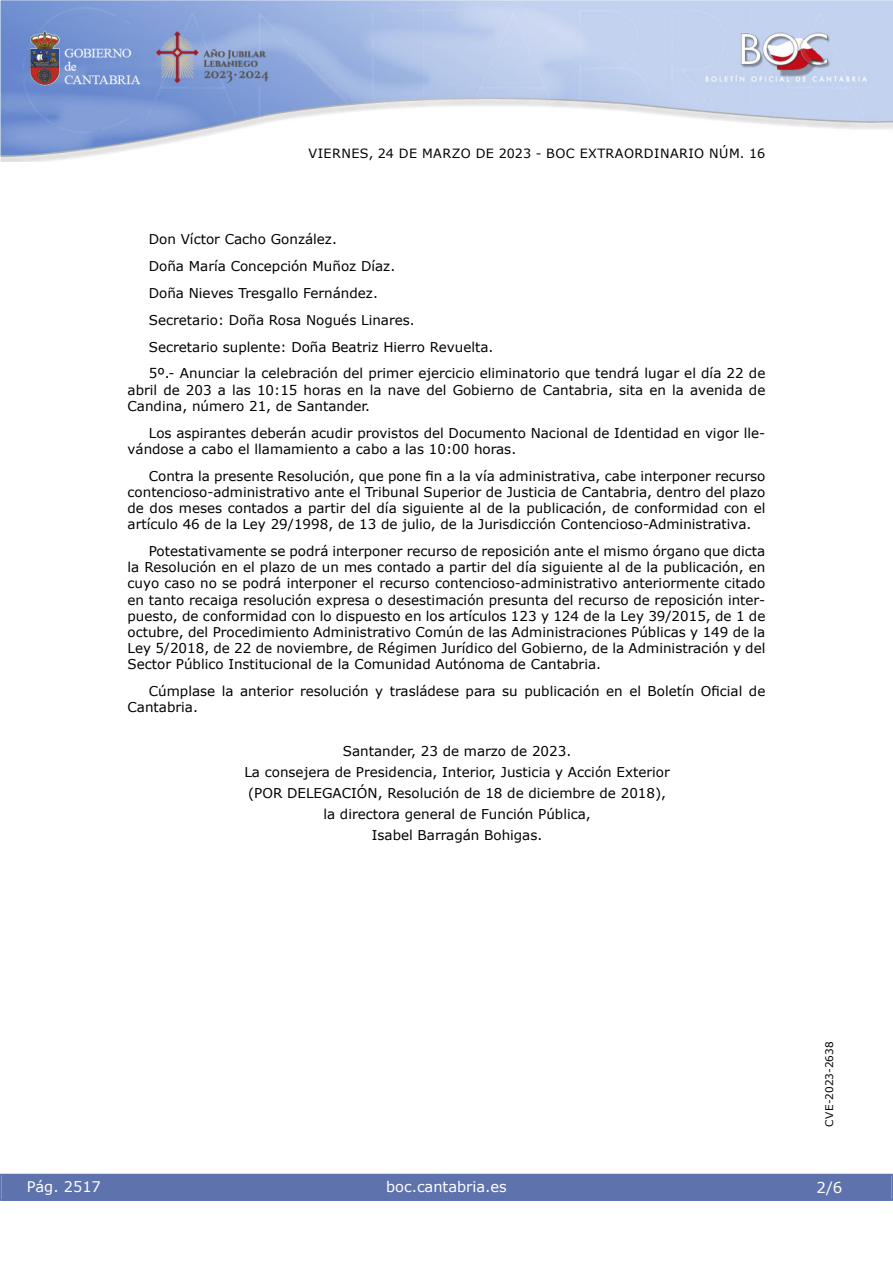
<style>
.page{position:relative;width:893px;height:1263px;background:#fff}
.page>*{position:absolute;margin:0;border:0;box-sizing:border-box;transform-origin:0 0}
.t1{font:15px "Verdana 2";color:#fff}
.t2{font:14.55px "Verdana 2";color:#fff}
.inicio_de_parrafo{font:13.5px/16.2px "Verdana";color:#000;text-align:justify}
.center{font:13.5px "Verdana";color:#000}
.t3{font:12.75px "Verdana 2";letter-spacing:.035em;color:#000}
.t4{font:10.5px "Verdana 2";color:#000}
.s1{font-family:"Verdana 2"}
</style>
<div class="page">
<img style="left:0;top:0;width:893px;height:161px">
<div style="left:1px;top:1174px;width:890px;height:27px;background:#5e73ae"></div>
<p class="t3" style="left:309px;top:144px;width:458px">VIERNES, 24 DE MARZO DE 2023 - BOC EXTRAORDINARIO NÚM. 16</p>
<p class="inicio_de_parrafo" style="left:149px;top:231px;width:190px">Don Víctor Cacho González.</p>
<p class="inicio_de_parrafo" style="left:149px;top:258px;width:248px">Doña María Concepción Muñoz Díaz.</p>
<p class="inicio_de_parrafo" style="left:149px;top:285px;width:231px">Doña Nieves Tresgallo Fernández.</p>
<p class="inicio_de_parrafo" style="left:149px;top:312px;width:267px">Secretario: Doña Rosa Nogués Linares.</p>
<p class="inicio_de_parrafo" style="left:149px;top:338px;width:346px">Secretario suplente: Doña Beatriz Hierro Revuelta.</p>
<p class="inicio_de_parrafo" style="left:128px;top:365px;width:639px;text-indent:21px">5º.- Anunciar la celebración del primer ejercicio eliminatorio que tendrá lugar el día 22 de abril de 203 a las 10:15 horas en la nave del Gobierno de Cantabria, sita en la avenida de Candina, número 21, de Santander.</p>
<p class="inicio_de_parrafo" style="left:128px;top:424px;width:639px;text-indent:21px">Los aspirantes deberán acudir provistos del Documento Nacional de Identidad en vigor lle&shy;vándose a cabo el llamamiento a cabo a las 10:00 horas.</p>
<p class="inicio_de_parrafo" style="left:128px;top:467px;width:639px;text-indent:21px">Contra la presente Resolución, que pone fin a la vía administrativa, cabe interponer recurso contencioso-administrativo ante el Tribunal Superior de Justicia de Cantabria, dentro del plazo de dos meses contados a partir del día siguiente al de la publicación, de conformidad con el artículo 46 de la Ley 29/1998, de 13 de julio, de la Jurisdicción Contencioso-Administrativa.</p>
<p class="inicio_de_parrafo" style="left:128px;top:543px;width:639px;text-indent:21px">Potestativamente se podrá interponer recurso de reposición ante el mismo órgano que dicta la Resolución en el plazo de un mes contado a partir del día siguiente al de la publicación, en cuyo caso no se podrá interponer el recurso contencioso-administrativo anteriormente citado en tanto recaiga resolución expresa o desestimación presunta del recurso de reposición inter&shy;puesto, de conformidad con lo dispuesto en los artículos 123 y 124 de la Ley 39/2015, de 1 de octubre, del Procedimiento Administrativo Común de las Administraciones Públicas y 149 de la Ley 5/2018, de 22 de noviembre, de Régimen Jurídico del Gobierno, de la Administración y del Sector Público Institucional de la Comunidad Autónoma de Cantabria.</p>
<p class="inicio_de_parrafo" style="left:128px;top:683px;width:639px;text-indent:21px">Cúmplase la anterior resolución y trasládese para su publicación en el Boletín Oficial de<br><span class="s1">Cantabria.</span></p>
<p class="center" style="left:343px;top:742px;width:230px">Santander, 23 de marzo de 2023.</p>
<p class="center" style="left:244px;top:763px;width:427px">La consejera de Presidencia, Interior, Justicia y Acción Exterior</p>
<p class="center" style="left:248px;top:784px;width:419px">(POR DELEGACIÓN, Resolución de 18 de diciembre de 2018),</p>
<p class="center" style="left:323px;top:805px;width:269px">la directora general de Función Pública,</p>
<p class="center" style="left:372px;top:826px;width:172px">Isabel Barragán Bohigas.</p>
<p class="t2" style="left:27px;top:1177px;width:76px">Pág. 2517</p>
<p class="t2" style="left:386px;top:1177px;width:122px">boc.cantabria.es</p>
<p class="t4" style="left:822px;top:1126px;width:87px;rotate:-90deg">CVE-2023-2638</p>
<p class="t1" style="left:816px;top:1177px;width:27px">2/6</p>
</div>
